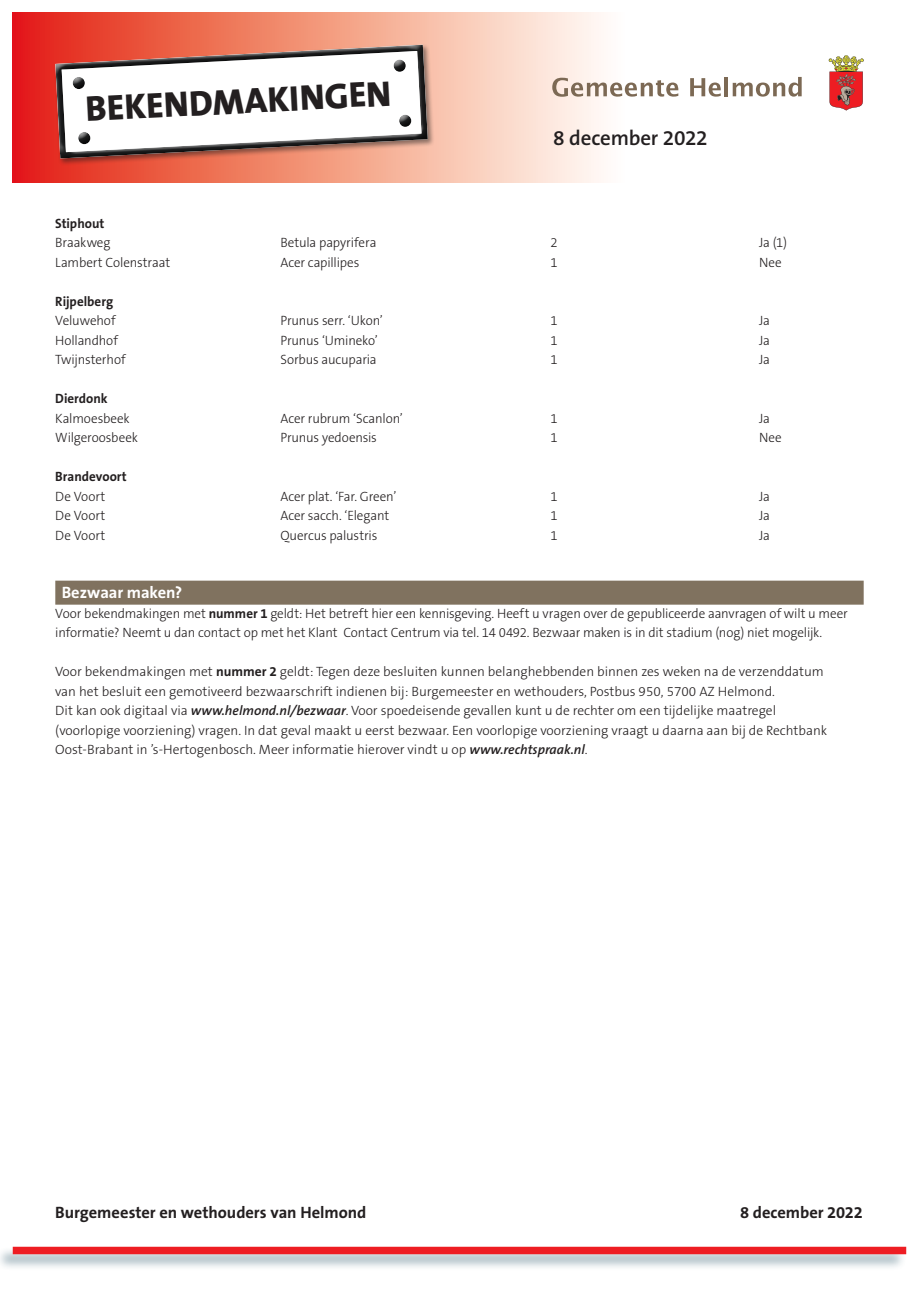
<style>
.page{position:relative;width:919px;height:1289px;background:#fff}
.page>*{position:absolute;margin:0;border:0;box-sizing:border-box;transform-origin:0 0}
.t1{font:800 36px "The Sans B8";color:#231f20}
.t2{font:600 21px "The Sans B6";letter-spacing:-.01em;color:#231f20}
.t3{font:700 16.5px "The Sans B7";color:#231f20}
.Titel_in_balk__warm{font:700 16.5px "The Sans B7";letter-spacing:-.005em;color:#fff}
.Bekendmakingen_platt{font:300 13.5px/19.5px "The Sans B3";letter-spacing:-.01em;color:#231f20}
.platte_tekst_bekendm{font:300 13.5px "The Sans B3";color:#231f20}
.Bekendmakingen_platt-2{font:700 13.5px "The Sans B7";color:#231f20}
.s1{font-family:"The Sans B7";font-weight:700}
.s2{font-family:"The Sans B6";font-weight:600;font-style:italic}
</style>
<div class="page">
<div style="left:0;top:1246px;width:906px;height:24px;background:#3f6778;opacity:.5"></div>
<div style="left:13px;top:1246px;width:893px;height:8px;background:#ee1d23"></div>
<div style="left:13px;top:13px;width:616px;height:170px;background:linear-gradient(to right,#e4230b,#fffff8)"></div>
<svg style="left:552px;top:78px;width:126px;height:19px"></svg>
<svg style="left:690px;top:78px;width:30px;height:19px"></svg>
<hr style="left:724px;top:77px;width:4px;height:19px;background:#7c6954">
<svg style="left:732px;top:77px;width:69px;height:20px"></svg>
<svg style="left:828px;top:55px;width:35px;height:56px"></svg>
<div style="left:54px;top:43px;width:381px;height:123px;background:#1d1e1f;opacity:.5"></div>
<svg style="left:55px;top:44px;width:374px;height:115px"></svg>
<div style="left:73px;top:75px;width:14px;height:11px;background:#fff"></div>
<div style="left:73px;top:77px;width:14px;height:15px;background:#1d1e1f;opacity:.75"></div>
<div style="left:393px;top:58px;width:15px;height:11px;background:#fff;opacity:.75"></div>
<div style="left:393px;top:60px;width:15px;height:14px;background:#1d1e1f;opacity:.75"></div>
<div style="left:78px;top:130px;width:15px;height:11px;background:#fff"></div>
<div style="left:78px;top:132px;width:15px;height:15px;background:#1d1e1f;opacity:.75"></div>
<div style="left:399px;top:113px;width:14px;height:11px;background:#fff"></div>
<div style="left:399px;top:115px;width:14px;height:14px;background:#1d1e1f;opacity:.75"></div>
<div style="left:55px;top:580px;width:808px;height:24px;background:#80725f"></div>
<h1 class="t1" style="left:85px;top:90px;width:307px;rotate:-3deg">BEKENDMAKINGEN</h1>
<h2 class="t2" style="left:553px;top:126px;width:156px">8 december 2022</h2>
<p class="Bekendmakingen_platt-2" style="left:55px;top:216px;width:51px">Stiphout</p>
<p class="Bekendmakingen_platt" style="left:55px;top:233px;width:57px">Braakweg</p>
<p class="Bekendmakingen_platt" style="left:280px;top:233px;width:97px">Betula papyrifera</p>
<p class="Bekendmakingen_platt" style="left:550px;top:233px;width:9px">2</p>
<p class="Bekendmakingen_platt" style="left:759px;top:233px;width:29px">Ja (1)</p>
<p class="Bekendmakingen_platt" style="left:55px;top:253px;width:117px">Lambert Colenstraat</p>
<p class="Bekendmakingen_platt" style="left:280px;top:253px;width:80px">Acer capillipes</p>
<p class="Bekendmakingen_platt" style="left:550px;top:253px;width:9px">1</p>
<p class="Bekendmakingen_platt" style="left:759px;top:253px;width:24px">Nee</p>
<p class="Bekendmakingen_platt-2" style="left:55px;top:294px;width:59px">Rijpelberg</p>
<p class="Bekendmakingen_platt" style="left:55px;top:311px;width:62px">Veluwehof</p>
<p class="Bekendmakingen_platt" style="left:280px;top:311px;width:104px">Prunus serr. ‘Ukon’</p>
<p class="Bekendmakingen_platt" style="left:550px;top:311px;width:9px">1</p>
<p class="Bekendmakingen_platt" style="left:759px;top:311px;width:12px">Ja</p>
<p class="Bekendmakingen_platt" style="left:55px;top:331px;width:64px">Hollandhof</p>
<p class="Bekendmakingen_platt" style="left:280px;top:331px;width:99px">Prunus ‘Umineko’</p>
<p class="Bekendmakingen_platt" style="left:550px;top:331px;width:9px">1</p>
<p class="Bekendmakingen_platt" style="left:759px;top:331px;width:12px">Ja</p>
<p class="Bekendmakingen_platt" style="left:55px;top:350px;width:72px">Twijnsterhof</p>
<p class="Bekendmakingen_platt" style="left:280px;top:350px;width:98px">Sorbus aucuparia</p>
<p class="Bekendmakingen_platt" style="left:550px;top:350px;width:9px">1</p>
<p class="Bekendmakingen_platt" style="left:759px;top:350px;width:12px">Ja</p>
<p class="Bekendmakingen_platt-2" style="left:55px;top:391px;width:54px">Dierdonk</p>
<p class="Bekendmakingen_platt" style="left:55px;top:409px;width:76px">Kalmoesbeek</p>
<p class="Bekendmakingen_platt" style="left:280px;top:409px;width:124px">Acer rubrum ‘Scanlon’</p>
<p class="Bekendmakingen_platt" style="left:550px;top:409px;width:9px">1</p>
<p class="Bekendmakingen_platt" style="left:759px;top:409px;width:12px">Ja</p>
<p class="Bekendmakingen_platt" style="left:55px;top:428px;width:84px">Wilgeroosbeek</p>
<p class="Bekendmakingen_platt" style="left:280px;top:428px;width:98px">Prunus yedoensis</p>
<p class="Bekendmakingen_platt" style="left:550px;top:428px;width:9px">1</p>
<p class="Bekendmakingen_platt" style="left:759px;top:428px;width:24px">Nee</p>
<p class="Bekendmakingen_platt-2" style="left:55px;top:469px;width:73px">Brandevoort</p>
<p class="Bekendmakingen_platt" style="left:55px;top:487px;width:51px">De Voort</p>
<p class="Bekendmakingen_platt" style="left:280px;top:487px;width:117px">Acer plat. ‘Far. Green’</p>
<p class="Bekendmakingen_platt" style="left:550px;top:487px;width:9px">1</p>
<p class="Bekendmakingen_platt" style="left:759px;top:487px;width:12px">Ja</p>
<p class="Bekendmakingen_platt" style="left:55px;top:506px;width:51px">De Voort</p>
<p class="Bekendmakingen_platt" style="left:280px;top:506px;width:110px">Acer sacch. ‘Elegant</p>
<p class="Bekendmakingen_platt" style="left:550px;top:506px;width:9px">1</p>
<p class="Bekendmakingen_platt" style="left:759px;top:506px;width:12px">Ja</p>
<p class="Bekendmakingen_platt" style="left:55px;top:526px;width:51px">De Voort</p>
<p class="Bekendmakingen_platt" style="left:280px;top:526px;width:98px">Quercus palustris</p>
<p class="Bekendmakingen_platt" style="left:550px;top:526px;width:9px">1</p>
<p class="Bekendmakingen_platt" style="left:759px;top:526px;width:12px">Ja</p>
<h1 class="Titel_in_balk__warm" style="left:62px;top:584px;width:122px">Bezwaar maken?</h1>
<p class="Bekendmakingen_platt" style="left:55px;top:604px;width:794px">Voor bekendmakingen met <span class="s1">nummer 1</span> geldt: Het betreft hier een kennisgeving. Heeft u vragen over de gepubliceerde aanvragen of wilt u meer informatie? Neemt u dan contact op met het Klant Contact Centrum via tel. 14 0492. Bezwaar maken is in dit stadium (nog) niet mogelijk.</p>
<p class="platte_tekst_bekendm" style="left:55px;top:664px;width:770px">Voor bekendmakingen met <span class="s1">nummer 2</span> geldt: Tegen deze besluiten kunnen belanghebbenden binnen zes weken na de verzenddatum</p>
<p class="platte_tekst_bekendm" style="left:55px;top:684px;width:721px">van het besluit een gemotiveerd bezwaarschrift indienen bij: Burgemeester en wethouders, Postbus 950, 5700 AZ Helmond.</p>
<p class="platte_tekst_bekendm" style="left:55px;top:703px;width:722px">Dit kan ook digitaal via <span class="s2">www.helmond.nl/bezwaar</span>. Voor spoedeisende gevallen kunt u de rechter om een tijdelijke maatregel</p>
<p class="platte_tekst_bekendm" style="left:55px;top:723px;width:773px">(voorlopige voorziening) vragen. In dat geval maakt u eerst bezwaar. Een voorlopige voorziening vraagt u daarna aan bij de Rechtbank</p>
<p class="platte_tekst_bekendm" style="left:55px;top:742px;width:534px">Oost-Brabant in ’s-Hertogenbosch. Meer informatie hierover vindt u op <span class="s2">www.rechtspraak.nl</span>.</p>
<p class="t3" style="left:55px;top:1203px;width:312px">Burgemeester en wethouders van Helmond</p>
<p class="t3" style="left:740px;top:1203px;width:124px">8 december 2022</p>
</div>
